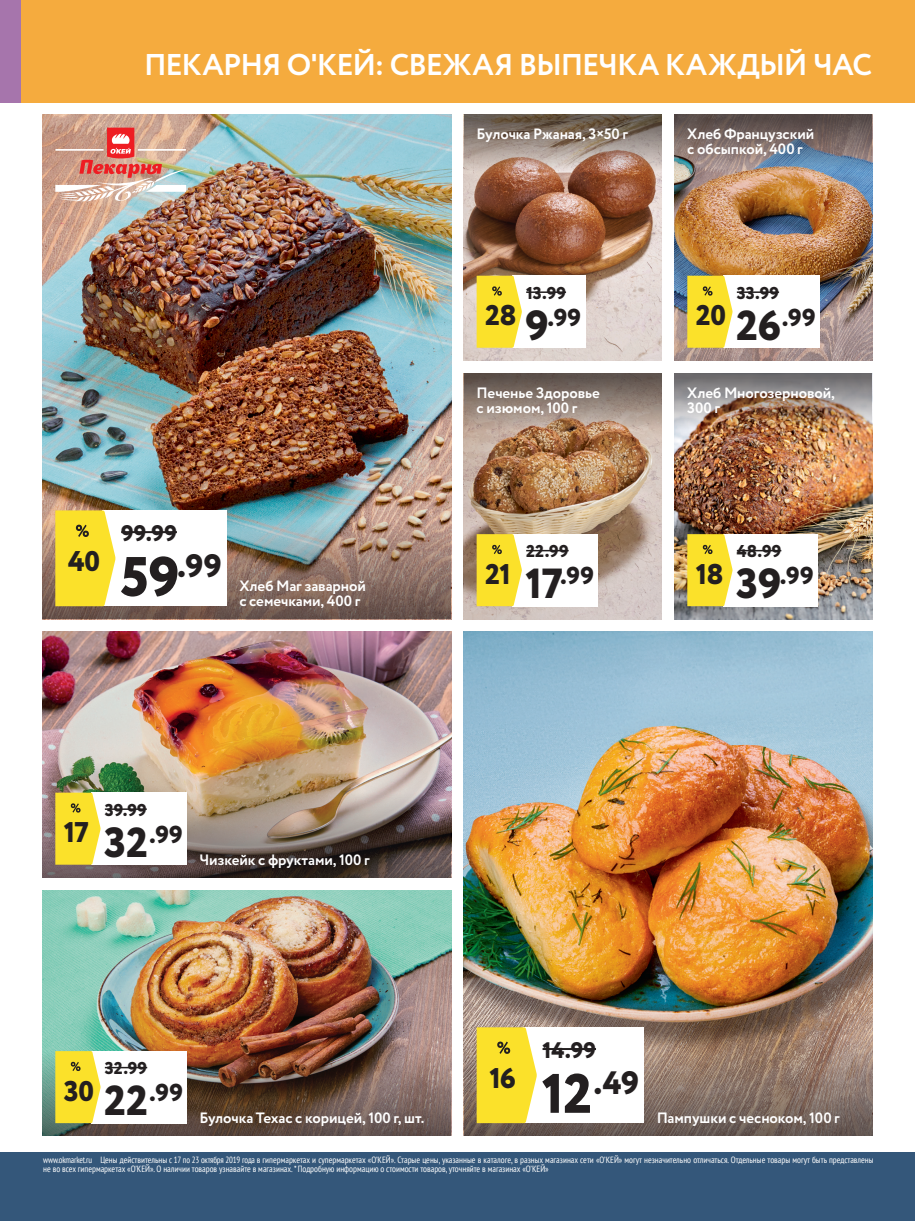
<style>
.page{position:relative;width:915px;height:1221px;background:#fff}
.page>*{position:absolute;margin:0;border:0;box-sizing:border-box;transform-origin:0 0}
.fresh_dominant_red{font:800 32.4px "Circe";color:#231f20}
.t1{font:700 30px "Circe";letter-spacing:-.03em;color:#fff}
.fresh_discount{font:800 28.5px "Circe";letter-spacing:-.02em;color:#231f20}
.fresh_red{font:800 24.45px "Circe";letter-spacing:.01em;color:#231f20}
.fresh_dominant_black{font:800 22.5px "Circe";letter-spacing:.01em;color:#231f20}
.fresh_black{font:800 17.1px "Circe";letter-spacing:.01em;color:#231f20}
.fresh_dominant_text{font:700 15px/15px "Circe";letter-spacing:-.005em;color:#fff}
.t2{font:condensed 9px/9px "PT Sans";color:#fff;scale:.95 1}
.s1{font-size:55.5px}
.s2{font-size:42px}
</style>
<div class="page">
<div style="left:0;top:1152px;width:21px;height:68px;background:#34577a"></div>
<div style="left:21px;top:1152px;width:893px;height:68px;background:#34577a"></div>
<div style="left:21px;top:0;width:893px;height:102px;background:#f5ab3e"></div>
<div style="left:0;top:0;width:21px;height:102px;background:#a675ac"></div>
<img style="left:463px;top:631px;width:409px;height:406px">
<svg style="left:463px;top:1037px;width:409px;height:98px;background:#877165"></svg>
<div style="left:523px;top:1027px;width:120px;height:96px;background:#fff"></div>
<hr style="left:542px;top:1047px;width:53px;height:2px;background:#231f20">
<svg style="left:476px;top:1027px;width:60px;height:96px;background:#f7df3b"></svg>
<img style="left:43px;top:115px;width:408px;height:405px">
<img style="left:43px;top:520px;width:408px;height:99px">
<div style="left:102px;top:510px;width:124px;height:96px;background:#fff"></div>
<hr style="left:121px;top:531px;width:56px;height:2px;background:#231f20">
<svg style="left:55px;top:510px;width:60px;height:96px;background:#f7e03c"></svg>
<img style="left:55px;top:128px;width:135px;height:73px">
<img style="left:674px;top:439px;width:198px;height:180px">
<img style="left:674px;top:373px;width:198px;height:66px">
<div style="left:722px;top:534px;width:95px;height:72px;background:#fff"></div>
<hr style="left:736px;top:550px;width:45px;height:1px;background:#231f20">
<svg style="left:687px;top:534px;width:45px;height:72px;background:#f7df3b"></svg>
<img style="left:674px;top:181px;width:198px;height:179px">
<svg style="left:674px;top:115px;width:198px;height:66px;background:#7e7576"></svg>
<div style="left:722px;top:276px;width:97px;height:72px;background:#fff"></div>
<hr style="left:736px;top:291px;width:42px;height:2px;background:#231f20">
<svg style="left:687px;top:276px;width:45px;height:72px;background:#f7df3c"></svg>
<img style="left:463px;top:181px;width:198px;height:179px">
<svg style="left:463px;top:115px;width:198px;height:66px;background:#997f70"></svg>
<div style="left:512px;top:276px;width:73px;height:72px;background:#fff"></div>
<hr style="left:526px;top:291px;width:40px;height:2px;background:#231f20">
<svg style="left:476px;top:276px;width:45px;height:72px;background:#f7e03c"></svg>
<img style="left:463px;top:439px;width:198px;height:180px">
<svg style="left:463px;top:373px;width:198px;height:66px;background:#947f71"></svg>
<div style="left:512px;top:534px;width:85px;height:72px;background:#fff"></div>
<hr style="left:526px;top:550px;width:42px;height:1px;background:#231f20">
<svg style="left:476px;top:534px;width:45px;height:72px;background:#f6de3a"></svg>
<img style="left:43px;top:890px;width:408px;height:160px">
<img style="left:43px;top:1050px;width:408px;height:85px">
<div style="left:91px;top:1051px;width:96px;height:72px;background:#fff"></div>
<hr style="left:105px;top:1066px;width:42px;height:2px;background:#231f20">
<svg style="left:55px;top:1051px;width:45px;height:72px;background:#f7e03b"></svg>
<img style="left:43px;top:631px;width:408px;height:161px">
<img style="left:43px;top:792px;width:408px;height:85px">
<div style="left:91px;top:792px;width:96px;height:72px;background:#fff"></div>
<hr style="left:105px;top:808px;width:42px;height:1px;background:#231f20">
<svg style="left:55px;top:792px;width:45px;height:72px;background:#f6df3c"></svg>
<h2 class="t1" style="left:144px;top:45px;width:729px">ПЕКАРНЯ О'КЕЙ: СВЕЖАЯ ВЫПЕЧКА КАЖДЫЙ ЧАС</h2>
<p class="fresh_discount" style="left:68px;top:542px;width:33px">40</p>
<p class="fresh_dominant_black" style="left:121px;top:518px;width:57px">99.99</p>
<p class="fresh_dominant_red" style="left:120px;top:544px;width:103px"><span class="s1">59</span>.99</p>
<p class="fresh_dominant_text" style="left:239px;top:579px;width:128px">Хлеб Маг заварной с семечками, 400 г</p>
<p class="fresh_dominant_text" style="left:476px;top:127px;width:153px">Булочка Ржаная, 3×50 г</p>
<p class="fresh_dominant_text" style="left:687px;top:127px;width:129px">Хлеб Французский с обсыпкой, 400 г</p>
<p class="fresh_black" style="left:526px;top:281px;width:41px">13.99</p>
<p class="fresh_black" style="left:736px;top:281px;width:44px">33.99</p>
<p class="fresh_discount" style="left:485px;top:296px;width:33px">28</p>
<p class="fresh_red" style="left:525px;top:301px;width:57px"><span class="s2">9</span>.99</p>
<p class="fresh_discount" style="left:695px;top:296px;width:31px">20</p>
<p class="fresh_red" style="left:736px;top:301px;width:81px"><span class="s2">26</span>.99</p>
<p class="fresh_dominant_text" style="left:476px;top:386px;width:125px">Печенье Здоровье с изюмом, 100 г</p>
<p class="fresh_dominant_text" style="left:687px;top:386px;width:149px">Хлеб Многозерновой,<br>300 г</p>
<p class="fresh_black" style="left:526px;top:540px;width:44px">22.99</p>
<p class="fresh_black" style="left:736px;top:540px;width:46px">48.99</p>
<p class="fresh_discount" style="left:485px;top:554px;width:27px">21</p>
<p class="fresh_red" style="left:525px;top:559px;width:70px"><span class="s2">17</span>.99</p>
<p class="fresh_discount" style="left:695px;top:554px;width:29px">18</p>
<p class="fresh_red" style="left:736px;top:559px;width:79px"><span class="s2">39</span>.99</p>
<p class="fresh_discount" style="left:64px;top:813px;width:26px">17</p>
<p class="fresh_black" style="left:105px;top:798px;width:43px">39.99</p>
<p class="fresh_red" style="left:104px;top:817px;width:80px"><span class="s2">32</span>.99</p>
<p class="fresh_dominant_text" style="left:199px;top:852px;width:172px">Чизкейк с фруктами, 100 г</p>
<p class="fresh_discount" style="left:64px;top:1071px;width:32px">30</p>
<p class="fresh_black" style="left:105px;top:1056px;width:44px">32.99</p>
<p class="fresh_red" style="left:104px;top:1076px;width:80px"><span class="s2">22</span>.99</p>
<p class="fresh_dominant_text" style="left:199px;top:1111px;width:226px">Булочка Техас с корицей, 100 г, шт.</p>
<p class="fresh_discount" style="left:489px;top:1058px;width:28px">16</p>
<p class="fresh_dominant_black" style="left:542px;top:1034px;width:55px">14.99</p>
<p class="fresh_dominant_red" style="left:541px;top:1061px;width:99px"><span class="s1">12</span>.49</p>
<p class="fresh_dominant_text" style="left:656px;top:1111px;width:185px">Пампушки с чесноком, 100 г</p>
<p class="t2" style="left:43px;top:1154px;width:875px">www.okmarket.ru Цены действительны с 17 по 23 октября 2019 года в гипермаркетах и супермаркетах «О’КЕЙ». Старые цены, указанные в каталоге, в разных магазинах сети «О’КЕЙ» могут незначительно отличаться. Отдельные товары могут быть представлены не во всех гипермаркетах «О’КЕЙ». О наличии товаров узнавайте в магазинах. * Подробную информацию о стоимости товаров, уточняйте в магазинах «О’КЕЙ»</p>
</div>
